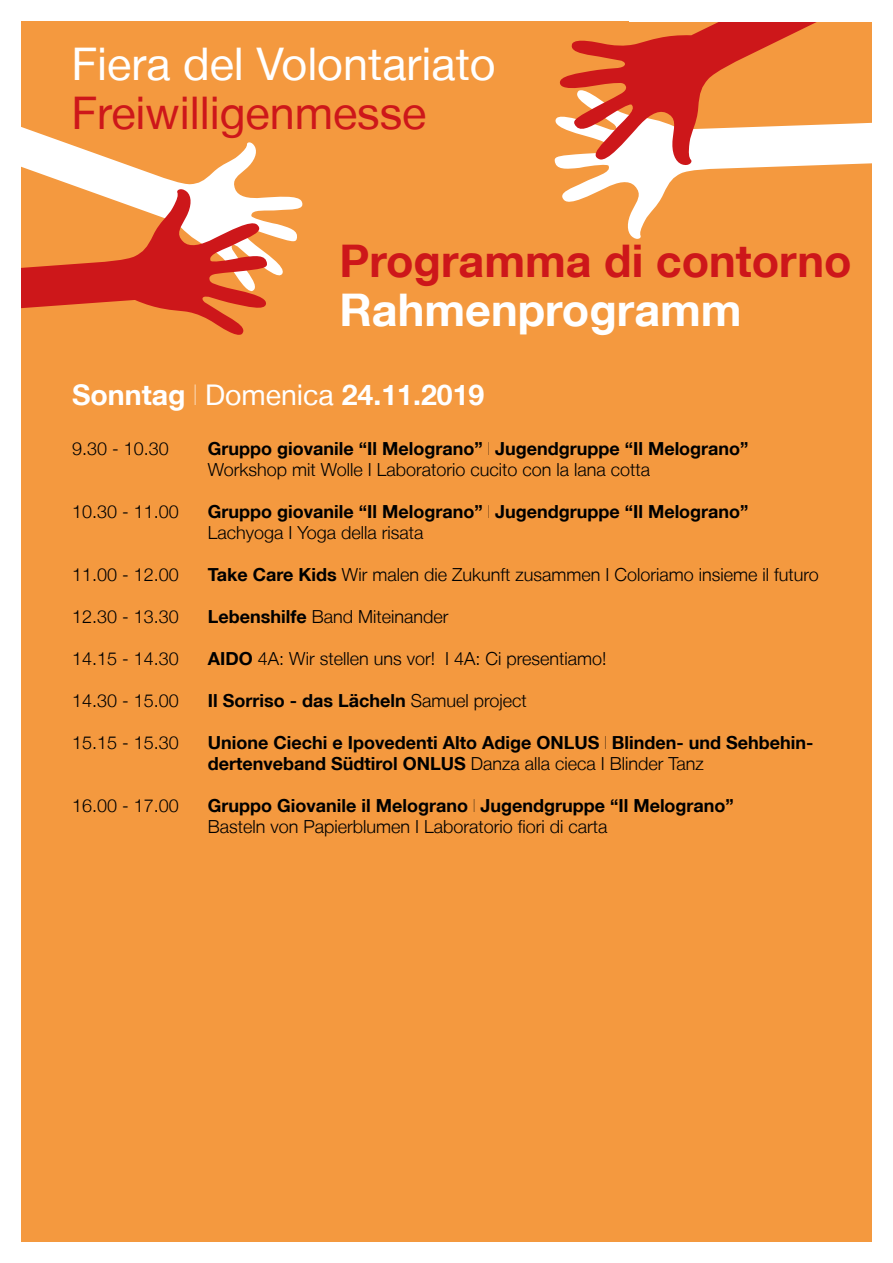
<style>
.page{position:relative;width:893px;height:1263px;background:#fff}
.page>*{position:absolute;margin:0;border:0;box-sizing:border-box;transform-origin:0 0}
.t1{font:45px "Helvetica Neue LT";color:#fff}
.t2{font:700 45px "Helvetica Neue LT";color:#cd171a}
.t3{font:45px "Helvetica Neue LT";color:#cd171a}
.t4{font:700 45px "Helvetica Neue LT";color:#fff}
.t5{font:700 28.5px "Helvetica Neue LT";color:#fff}
.t6{font:700 18px/21px "Helvetica Neue LT";color:#000}
.t7{font:300 18px "Helvetica Neue LT";color:#000}
.s1{font-weight:200}
.s2{font-weight:400}
.s3{font-weight:300}
.s4{font-weight:700}
</style>
<div class="page">
<div style="left:21px;top:21px;width:850px;height:1221px;background:#f4993f"></div>
<svg style="left:554px;top:117px;width:318px;height:124px"></svg>
<svg style="left:558px;top:21px;width:314px;height:146px"></svg>
<svg style="left:21px;top:127px;width:282px;height:149px"></svg>
<svg style="left:21px;top:187px;width:246px;height:148px"></svg>
<h1 class="t1" style="left:71px;top:37px;width:426px">Fiera del Volontariato</h1>
<h1 class="t3" style="left:71px;top:86px;width:356px">Freiwilligenmesse</h1>
<h1 class="t2" style="left:339px;top:234px;width:514px">Programma di contorno</h1>
<h1 class="t4" style="left:339px;top:282px;width:404px">Rahmenprogramm</h1>
<h2 class="t5" style="left:72px;top:377px;width:414px">Sonntag <span class="s1">I</span> <span class="s2">Domenica</span> 24.11.2019</h2>
<p class="t7" style="left:72px;top:437px;width:98px">9.30 - 10.30</p>
<p class="t6" style="left:208px;top:437px;width:542px">Gruppo giovanile “Il Melograno” <span class="s1">I</span> Jugendgruppe “Il Melograno”<br><span class="s3">Workshop mit Wolle I Laboratorio cucito con la lana cotta</span></p>
<p class="t7" style="left:72px;top:500px;width:108px">10.30 - 11.00</p>
<p class="t6" style="left:208px;top:500px;width:542px">Gruppo giovanile “Il Melograno” <span class="s1">I</span> Jugendgruppe “Il Melograno”<br><span class="s3">Lachyoga I Yoga della risata</span></p>
<p class="t7" style="left:72px;top:563px;width:108px">11.00 - 12.00</p>
<p class="t7" style="left:208px;top:563px;width:613px"><span class="s4">Take Care Kids</span> Wir malen die Zukunft zusammen I Coloriamo insieme il futuro</p>
<p class="t7" style="left:72px;top:605px;width:108px">12.30 - 13.30</p>
<p class="t7" style="left:208px;top:605px;width:242px"><span class="s4">Lebenshilfe</span> Band Miteinander</p>
<p class="t7" style="left:72px;top:647px;width:108px">14.15 - 14.30</p>
<p class="t7" style="left:208px;top:647px;width:400px"><span class="s4">AIDO</span> 4A: Wir stellen uns vor! I 4A: Ci presentiamo!</p>
<p class="t7" style="left:72px;top:689px;width:108px">14.30 - 15.00</p>
<p class="t6" style="left:208px;top:689px;width:320px">Il Sorriso - das Lächeln <span class="s3">Samuel project</span></p>
<p class="t7" style="left:72px;top:731px;width:108px">15.15 - 15.30</p>
<p class="t6" style="left:208px;top:731px;width:607px">Unione Ciechi e Ipovedenti Alto Adige ONLUS <span class="s1">I</span> Blinden- und Sehbehin&shy;dertenveband Südtirol ONLUS <span class="s3">Danza alla cieca I Blinder Tanz</span></p>
<p class="t7" style="left:72px;top:794px;width:108px">16.00 - 17.00</p>
<p class="t6" style="left:208px;top:794px;width:528px">Gruppo Giovanile il Melograno <span class="s1">I</span> Jugendgruppe “Il Melograno”<br><span class="s3">Basteln von Papierblumen I Laboratorio fiori di carta</span></p>
</div>
